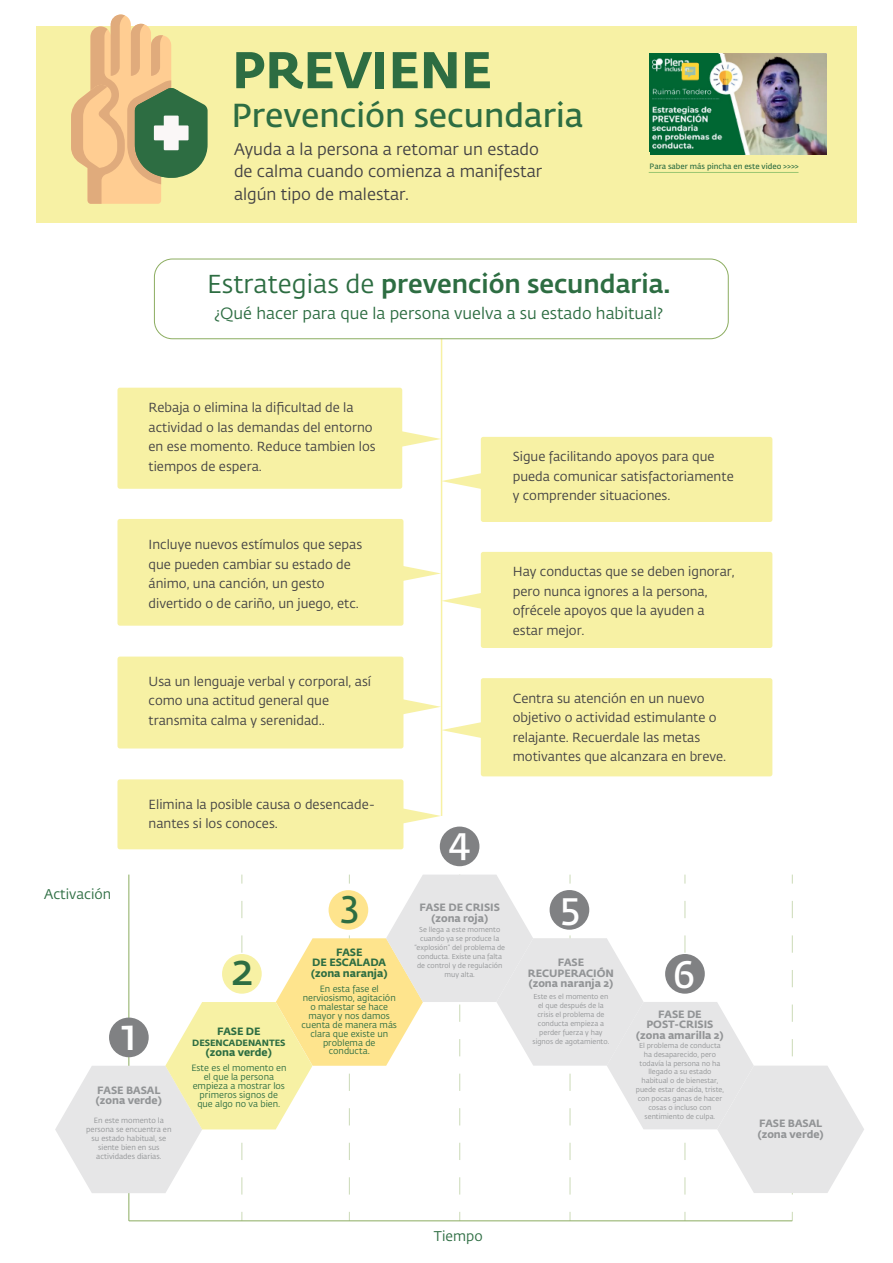
<style>
.page{position:relative;width:893px;height:1263px;background:#fff}
.page>*{position:absolute;margin:0;border:0;box-sizing:border-box;transform-origin:0 0}
.t1{font:700 51px "Fedra Sans Pro";color:#2d6d42}
.t2{font:600 43.65px "Fedra Sans Pro";color:#fff}
.t3{font:600 43.65px "Fedra Sans Pro";color:#2d6d42}
.t4{font:600 37.95px "Fedra Sans Pro";color:#fff}
.t5{font:600 37.95px "Fedra Sans Pro";color:#2d6d42}
.t6{font:600 32.85px "Fedra Sans Pro";color:#2d6d42}
.t7{font:500 25.65px "Fedra Sans Pro";color:#2d6d42}
.t8{font:16.5px/22.5px "Fedra Sans Pro";color:#434244}
.t9{font:16.2px "Fedra Sans Pro";color:#2d6d42}
.t10{font:13.95px "Fedra Sans Pro";color:#2d6d42}
.t11{font:13.05px/19.5px "Fedra Sans Pro";color:#434244}
.t12{font:700 10.5px/10.5px "Fedra Sans Pro";color:#929496;text-align:center}
.t13{font:700 10.5px/10.5px "Fedra Sans Pro";color:#2d6d42;text-align:center}
.t14{font:9px/8.9px "Fedra Sans Pro";color:#2d6d42;text-align:center}
.t15{font:700 9px "Fedra Sans Pro";color:#2d6d42}
.t16{font:600 7.65px "Fedra Sans Pro";color:#2d6d42}
.t17{font:7.5px/9px "Fedra Sans Pro";color:#929496;text-align:center}
.t18{font:7.05px/8.9px "Fedra Sans Pro";color:#929496;text-align:center}
.s1{font-weight:400}
</style>
<div class="page">
<div style="left:36px;top:26px;width:821px;height:196px;background:#f7f1a4"></div>
<div style="left:117px;top:388px;width:285px;height:101px;background:#f7f1a4;border-radius:2px"></div>
<div style="left:481px;top:437px;width:291px;height:85px;background:#f7f1a4;border-radius:2px"></div>
<div style="left:481px;top:552px;width:291px;height:96px;background:#f7f1a4;border-radius:2px"></div>
<div style="left:481px;top:678px;width:291px;height:98px;background:#f7f1a4;border-radius:2px"></div>
<div style="left:117px;top:519px;width:286px;height:107px;background:#f7f1a4;border-radius:2px"></div>
<div style="left:117px;top:656px;width:286px;height:92px;background:#f7f1a4;border-radius:2px"></div>
<div style="left:117px;top:779px;width:286px;height:70px;background:#f7f1a4;border-radius:2px"></div>
<hr style="left:129px;top:874px;width:1px;height:347px;background:#8cad60">
<hr style="left:129px;top:1220px;width:663px;height:1px;background:#8cad60">
<svg style="left:55px;top:874px;width:809px;height:320px"></svg>
<div style="left:109px;top:1017px;width:40px;height:40px;background:#808183;border-radius:50%"></div>
<div style="left:222px;top:954px;width:40px;height:40px;background:#f7f1a4;border-radius:50%"></div>
<div style="left:440px;top:826px;width:39px;height:40px;background:#808183;border-radius:50%"></div>
<div style="left:665px;top:954px;width:40px;height:40px;background:#808183;border-radius:50%"></div>
<div style="left:329px;top:890px;width:39px;height:40px;background:#fee48d;border-radius:50%"></div>
<div style="left:550px;top:890px;width:39px;height:40px;background:#808183;border-radius:50%"></div>
<hr style="left:441px;top:339px;width:1px;height:477px;background:#f7f1a4">
<div style="left:154px;top:259px;width:575px;height:80px;border:1px solid #8cad60;border-radius:18px"></div>
<svg style="left:402px;top:431px;width:39px;height:16px"></svg>
<svg style="left:403px;top:565px;width:38px;height:16px"></svg>
<svg style="left:403px;top:699px;width:38px;height:16px"></svg>
<svg style="left:403px;top:808px;width:38px;height:16px"></svg>
<svg style="left:442px;top:473px;width:39px;height:16px"></svg>
<svg style="left:442px;top:593px;width:39px;height:16px"></svg>
<svg style="left:442px;top:722px;width:39px;height:16px"></svg>
<svg style="left:71px;top:14px;width:137px;height:190px"></svg>
<hr style="left:649px;top:172px;width:149px;height:1px;background:#9cc672">
<img style="left:650px;top:54px;width:176px;height:101px">
<h1 class="t1" style="left:232px;top:29px;width:261px">PREVIENE</h1>
<h3 class="t6" style="left:232px;top:92px;width:353px">Prevención secundaria</h3>
<p class="t8" style="left:234px;top:137px;width:310px">Ayuda a la persona a retomar un estado de calma cuando comienza a manifestar algún tipo de malestar.</p>
<p class="t16" style="left:650px;top:160px;width:151px">Para saber más pincha en este video &gt;&gt;&gt;&gt;</p>
<h3 class="t7" style="left:207px;top:264px;width:465px"><span class="s1">Estrategias de</span> prevención secundaria.</h3>
<p class="t9" style="left:214px;top:302px;width:451px">¿Qué hacer para que la persona vuelva a su estado habitual?</p>
<p class="t11" style="left:149px;top:397px;width:229px">Rebaja o elimina la dificultad de la actividad o las demandas del entorno en ese momento. Reduce tambien los tiempos de espera.</p>
<p class="t11" style="left:149px;top:534px;width:215px">Incluye nuevos estímulos que sepas que pueden cambiar su estado de ánimo, una canción, un gesto divertido o de cariño, un juego, etc.</p>
<p class="t11" style="left:149px;top:671px;width:224px">Usa un lenguaje verbal y corporal, así como una actitud general que transmita calma y serenidad..</p>
<p class="t11" style="left:149px;top:794px;width:228px">Elimina la posible causa o desencade&shy;nantes si los conoces.</p>
<h3 class="t4" style="left:448px;top:813px;width:24px">4</h3>
<p class="t11" style="left:513px;top:446px;width:222px">Sigue facilitando apoyos para que pueda comunicar satisfactoriamente y comprender situaciones.</p>
<p class="t11" style="left:513px;top:561px;width:223px">Hay conductas que se deben ignorar, pero nunca ignores a la persona, ofrécele apoyos que la ayuden a estar mejor.</p>
<p class="t11" style="left:513px;top:688px;width:215px">Centra su atención en un nuevo objetivo o actividad estimulante o relajante. Recuerdale las metas motivantes que alcanzara en breve.</p>
<p class="t10" style="left:44px;top:884px;width:69px">Activación</p>
<h3 class="t5" style="left:341px;top:876px;width:20px">3</h3>
<h3 class="t4" style="left:560px;top:878px;width:22px">5</h3>
<p class="t12" style="left:420px;top:901px;width:82px">FASE DE CRISIS (zona roja)</p>
<p class="t18" style="left:414px;top:925px;width:92px">Se llega a este momento cuando ya se produce la “explosión” del problema de conducta. Existe una falta de control y de regulación muy alta.</p>
<p class="t13" style="left:311px;top:946px;width:78px">FASE<br>DE ESCALADA (zona naranja)</p>
<p class="t14" style="left:301px;top:984px;width:97px">En esta fase el nerviosismo, agitación o malestar se hace mayor y nos damos cuenta de manera más clara que existe un problema de conducta.</p>
<p class="t12" style="left:528px;top:956px;width:88px">FASE<br>RECUPERACIÓN (zona naranja 2)</p>
<p class="t18" style="left:532px;top:992px;width:78px">Este es el momento en el que después de la crisis el problema de conducta empieza a perder fuerza y hay signos de agotamiento.</p>
<h3 class="t4" style="left:672px;top:947px;width:24px">6</h3>
<h2 class="t3" style="left:232px;top:938px;width:23px">2</h2>
<p class="t12" style="left:636px;top:1008px;width:89px">FASE DE<br>POST-CRISIS (zona amarilla 2)</p>
<p class="t18" style="left:636px;top:1041px;width:90px">El problema de conducta ha desaparecido, pero todavía la persona no ha llegado a su estado habitual o de bienestar, puede estar decaida, triste, con pocas ganas de hacer cosas o incluso con sentimiento de culpa.</p>
<h2 class="t2" style="left:121px;top:1003px;width:17px">1</h2>
<p class="t13" style="left:217px;top:1025px;width:45px">FASE DE</p>
<p class="t15" style="left:192px;top:1035px;width:95px">DESENCADENANTES</p>
<p class="t13" style="left:206px;top:1046px;width:67px">(zona verde)</p>
<p class="t14" style="left:191px;top:1063px;width:97px">Este es el momento en el que la persona empieza a mostrar los primeros signos de que algo no va bien.</p>
<p class="t12" style="left:96px;top:1084px;width:67px;text-align:left">FASE BASAL (zona verde)</p>
<p class="t17" style="left:86px;top:1115px;width:87px">En este momento la persona se encuentra en su estado habitual, se siente bien en sus actividades diarias.</p>
<p class="t12" style="left:758px;top:1118px;width:67px;text-align:left">FASE BASAL (zona verde)</p>
<p class="t10" style="left:434px;top:1226px;width:50px">Tiempo</p>
</div>
